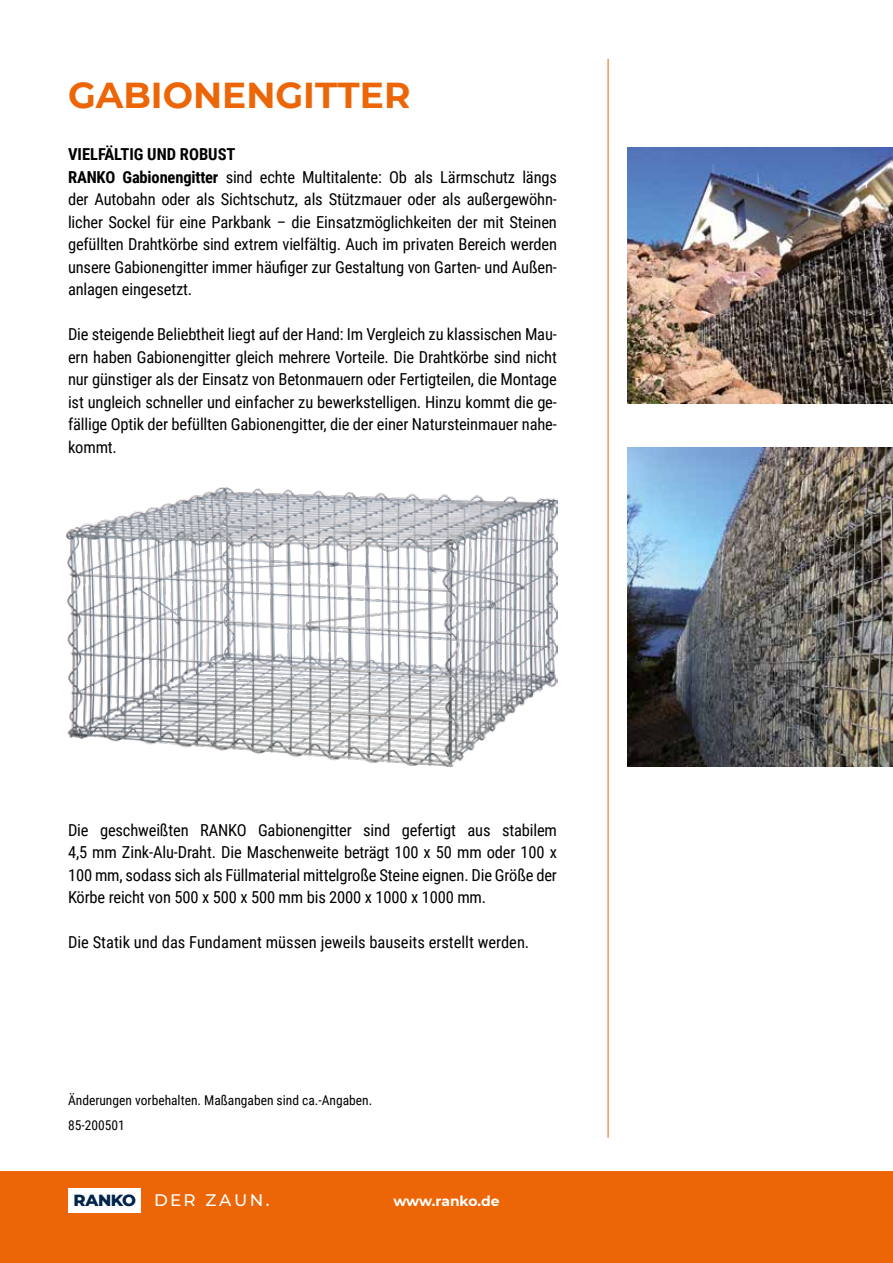
<style>
.page{position:relative;width:893px;height:1263px;background:#fff}
.page>*{position:absolute;margin:0;border:0;box-sizing:border-box;transform-origin:0 0}
.t1{font:700 36px "Montserrat";color:#ec6608}
.t2{font:500 16.65px "Montserrat";letter-spacing:.15em;color:#fff}
.t3{font:16.5px/22.5px "Roboto Condensed";letter-spacing:-.01em;color:#000;text-align:justify}
.t4{font:700 13.95px "Montserrat";letter-spacing:-.005em;color:#fff}
.t5{font:13.5px/25.5px "Roboto Condensed";color:#000}
.s1{font-weight:700}
.s2{font-weight:800;font-size:16.5px;color:#00254b}
</style>
<div class="page">
<img style="left:627px;top:448px;width:266px;height:319px">
<img style="left:627px;top:148px;width:266px;height:255px">
<div style="left:0;top:1171px;width:893px;height:92px;background:#ec6608"></div>
<hr style="left:608px;top:59px;width:1px;height:1079px;background:#ec6608">
<div style="left:68px;top:1188px;width:72px;height:24px;background:#fff"></div>
<img style="left:66px;top:487px;width:491px;height:280px">
<h1 class="t1" style="left:68px;top:69px;width:344px">GABIONENGITTER</h1>
<p class="t3" style="left:68px;top:143px;width:490px;text-align:left"><span class="s1">VIELFÄLTIG UND ROBUST<br>RANKO Gabionengitter</span> sind echte Multitalente: Ob als Lärmschutz längs der Autobahn oder als Sichtschutz, als Stützmauer oder als außergewöhn&shy;licher Sockel für eine Parkbank – die Einsatzmöglichkeiten der mit Steinen gefüllten Drahtkörbe sind extrem vielfältig. Auch im privaten Bereich werden unsere Gabionengitter immer häufiger zur Gestaltung von Garten- und Außen&shy;anlagen eingesetzt.</p>
<p class="t3" style="left:68px;top:323px;width:490px">Die steigende Beliebtheit liegt auf der Hand: Im Vergleich zu klassischen Mau&shy;ern haben Gabionengitter gleich mehrere Vorteile. Die Drahtkörbe sind nicht nur günstiger als der Einsatz von Betonmauern oder Fertigteilen, die Montage ist ungleich schneller und einfacher zu bewerkstelligen. Hinzu kommt die ge&shy;fällige Optik der befüllten Gabionengitter, die der einer Natursteinmauer nahe&shy;kommt.</p>
<p class="t3" style="left:68px;top:818px;width:490px">Die geschweißten RANKO Gabionengitter sind gefertigt aus stabilem 4,5 mm Zink-Alu-Draht. Die Maschenweite beträgt 100 x 50 mm oder 100 x 100 mm, sodass sich als Füllmaterial mittelgroße Steine eignen. Die Größe der Körbe reicht von 500 x 500 x 500 mm bis 2000 x 1000 x 1000 mm.</p>
<p class="t3" style="left:68px;top:930px;width:463px">Die Statik und das Fundament müssen jeweils bauseits erstellt werden.</p>
<p class="t5" style="left:68px;top:1086px;width:306px">Änderungen vorbehalten. Maßangaben sind ca.-Angaben.<br>85-200501</p>
<p class="t2" style="left:73px;top:1188px;width:198px"><span class="s2">RANKO</span> DER ZAUN.</p>
<p class="t4" style="left:393px;top:1191px;width:108px">www.ranko.de</p>
</div>
